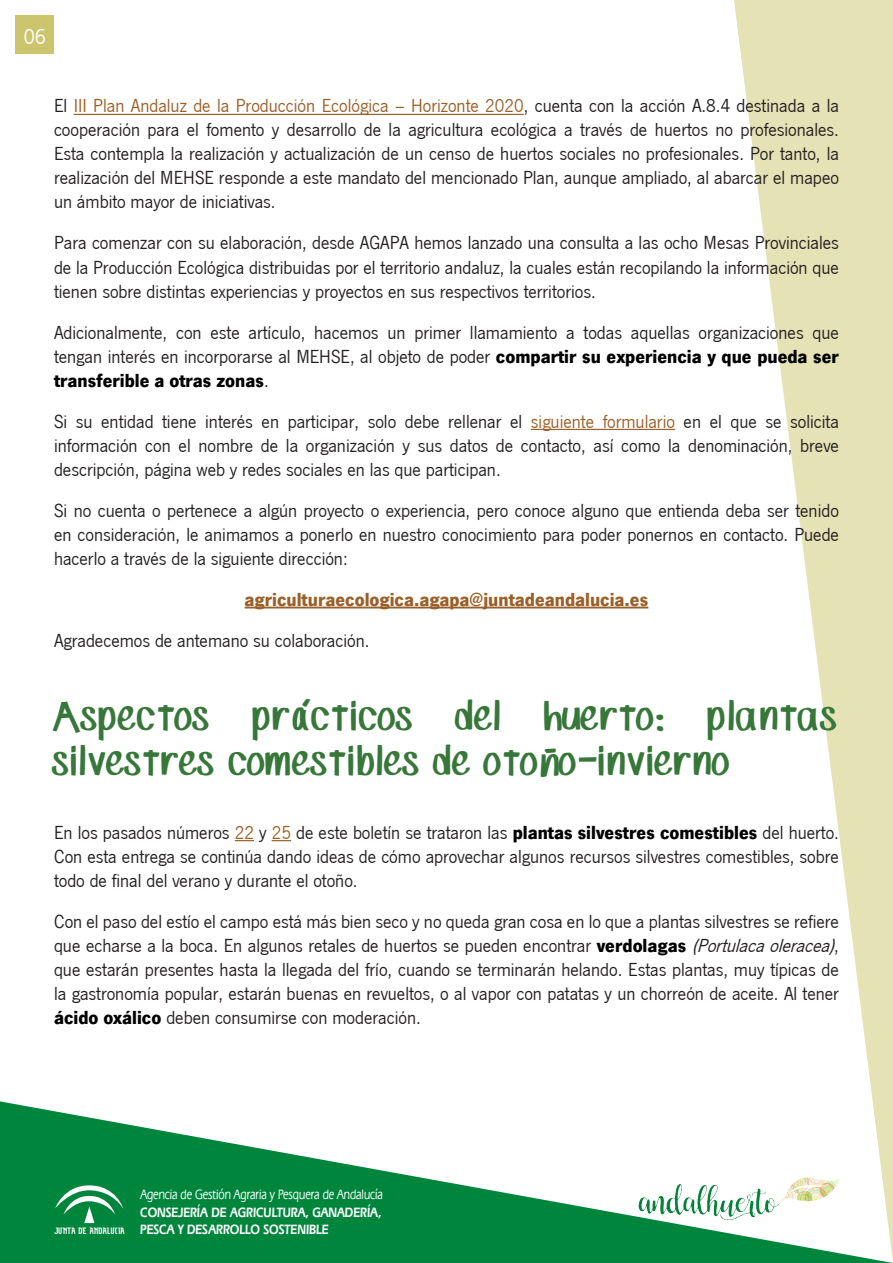
<style>
.page{position:relative;width:893px;height:1263px;background:#fff}
.page>*{position:absolute;margin:0;border:0;box-sizing:border-box;transform-origin:0 0}
.Título1{font:36px/45px "SP Marker Font";color:#377739}
.t1{font:22.5px "News Got T";color:#fff}
.TEXTO_SI{font:19.5px/24px "News Got T";color:#231f20;text-align:justify}
.TEXTO_SI-2{font:700 19.5px "News Got T";color:#9b6029}
.t2{font:600 14.25px/17.1px "Eras IT Cby BT";color:#fff;scale:.82 1}
.t3{font:500 14.25px "Eras IT Cby BT";color:#fff;scale:.77 1}
.t4{font:5.1px "Alfabeto Andaluz Bsico";color:#fff}
.s1{color:#9b6029}
.s2{font-weight:700;color:#000}
.s3{font-style:italic}
</style>
<div class="page">
<svg style="left:0;top:1101px;width:731px;height:162px;fill:#00853d"></svg>
<img style="left:615px;top:1138px;width:116px;height:105px">
<div style="left:16px;top:16px;width:38px;height:38px;background:#ccc56e"></div>
<svg style="left:55px;top:1185px;width:68px;height:38px"></svg>
<svg style="left:731px;top:0;width:162px;height:1263px"></svg>
<hr style="left:74px;top:114px;width:450px;height:1px;background:#9b6029">
<hr style="left:531px;top:429px;width:144px;height:1px;background:#9b6029">
<hr style="left:245px;top:607px;width:403px;height:1px;background:#9b6029">
<svg style="left:235px;top:840px;width:19px;height:1px"></svg>
<svg style="left:272px;top:840px;width:19px;height:1px"></svg>
<p class="t1" style="left:24px;top:24px;width:24px">06</p>
<p class="TEXTO_SI" style="left:54px;top:94px;width:786px">El <span class="s1">III Plan Andaluz de la Producción Ecológica – Horizonte 2020</span>, cuenta con la acción A.8.4 destinada a la cooperación para el fomento y desarrollo de la agricultura ecológica a través de huertos no profesionales.<br>Esta contempla la realización y actualización de un censo de huertos sociales no profesionales. Por tanto, la realización del MEHSE responde a este mandato del mencionado Plan, aunque ampliado, al abarcar el mapeo un ámbito mayor de iniciativas.</p>
<p class="TEXTO_SI" style="left:54px;top:231px;width:786px">Para comenzar con su elaboración, desde AGAPA hemos lanzado una consulta a las ocho Mesas Provinciales de la Producción Ecológica distribuidas por el territorio andaluz, la cuales están recopilando la información que tienen sobre distintas experiencias y proyectos en sus respectivos territorios.</p>
<p class="TEXTO_SI" style="left:54px;top:320px;width:786px">Adicionalmente, con este artículo, hacemos un primer llamamiento a todas aquellas organizaciones que tengan interés en incorporarse al MEHSE, al objeto de poder <span class="s2">compartir su experiencia y que pueda ser transferible a otras zonas</span>.</p>
<p class="TEXTO_SI" style="left:54px;top:409px;width:786px">Si su entidad tiene interés en participar, solo debe rellenar el <span class="s1">siguiente formulario</span> en el que se solicita información con el nombre de la organización y sus datos de contacto, así como la denominación, breve descripción, página web y redes sociales en las que participan.</p>
<p class="TEXTO_SI" style="left:54px;top:498px;width:786px">Si no cuenta o pertenece a algún proyecto o experiencia, pero conoce alguno que entienda deba ser tenido en consideración, le animamos a ponerlo en nuestro conocimiento para poder ponernos en contacto. Puede hacerlo a través de la siguiente dirección:</p>
<p class="TEXTO_SI-2" style="left:245px;top:587px;width:405px">agriculturaecologica.agapa@juntadeandalucia.es</p>
<p class="TEXTO_SI" style="left:54px;top:628px;width:317px">Agradecemos de antemano su colaboración.</p>
<p class="Título1" style="left:54px;top:696px;width:786px">Aspectos prácticos del huerto: plantas silvestres comestibles de otoño-invierno</p>
<p class="TEXTO_SI" style="left:54px;top:820px;width:786px">En los pasados números <span class="s1">22</span> y <span class="s1">25</span> de este boletín se trataron las <span class="s2">plantas silvestres comestibles</span> del huerto.<br>Con esta entrega se continúa dando ideas de cómo aprovechar algunos recursos silvestres comestibles, sobre todo de final del verano y durante el otoño.</p>
<p class="TEXTO_SI" style="left:54px;top:909px;width:788px">Con el paso del estío el campo está más bien seco y no queda gran cosa en lo que a plantas silvestres se refiere que echarse a la boca. En algunos retales de huertos se pueden encontrar <span class="s2">verdolagas</span> <span class="s3">(Portulacaoleracea)</span>, que estarán presentes hasta la llegada del frío, cuando se terminarán helando. Estas plantas, muy típicas de la gastronomía popular, estarán buenas en revueltos, o al vapor con patatas y un chorreón de aceite. Al tener <span class="s2">ácido oxálico</span> deben consumirse con moderación.</p>
<p class="t4" style="left:54px;top:1229px;width:72px">JUNTA DE ANDALUCIA</p>
<p class="t3" style="left:140px;top:1186px;width:316px">Agencia de Gestión Agraria y Pesquera de Andalucía</p>
<p class="t2" style="left:140px;top:1204px;width:296px">CONSEJERÍA DE AGRICULTURA, GANADERÍA,<br>PESCA Y DESARROLLO SOSTENIBLE</p>
</div>
